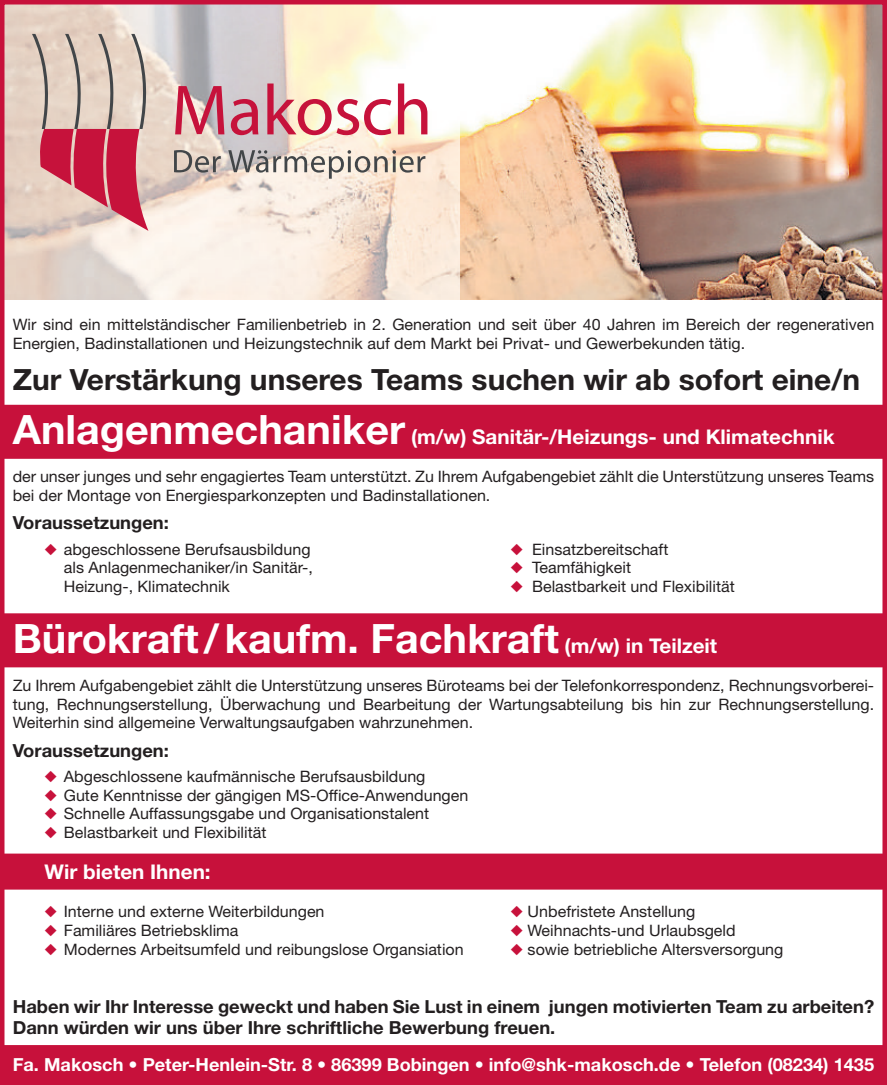
<style>
.page{position:relative;width:887px;height:1085px;background:#fff}
.page>*{position:absolute;margin:0;border:0;box-sizing:border-box;transform-origin:0 0}
.t1{font:700 40.5px "Helvetica Neue LT";color:#fff}
.t2{font:700 29.25px "Helvetica Neue LT";color:#231f20}
.t3{font:700 20.25px "Helvetica Neue LT";color:#fff}
.t4{font:700 18px/20.9px "Helvetica Neue LT";color:#231f20}
.t5{font:700 18px "Helvetica Neue LT";color:#fff}
.t6{font:15.75px/18.7px "Helvetica Neue LT";color:#231f20}
.s1{font-size:40.5px}
.s2{color:#c7113b}
.s3{font-size:20.25px}
</style>
<div class="page">
<img style="left:459px;top:5px;width:423px;height:295px">
<div style="left:0;top:404px;width:887px;height:54px;background:#c7113b"></div>
<div style="left:0;top:613px;width:887px;height:54px;background:#c7113b"></div>
<div style="left:0;top:853px;width:887px;height:36px;background:#c7113b"></div>
<div style="left:0;top:1044px;width:887px;height:39px;background:#c7113b"></div>
<img style="left:5px;top:5px;width:454px;height:295px">
<svg style="left:175px;top:83px;width:252px;height:52px"></svg>
<svg style="left:174px;top:150px;width:251px;height:29px;background:#c8bdb3"></svg>
<svg style="left:32px;top:34px;width:116px;height:197px;background:#d49799"></svg>
<div style="left:0;top:0;width:887px;height:1084px;border:4px solid #c7113b"></div>
<p class="t6" style="left:13px;top:317px;width:863px">Wir sind ein mittelständischer Familienbetrieb in 2. Generation und seit über 40 Jahren im Bereich der regenerativen<br>Energien, Badinstallationen und Heizungstechnik auf dem Markt bei Privat- und Gewerbekunden tätig.</p>
<h2 class="t2" style="left:13px;top:369px;width:849px">Zur Verstärkung unseres Teams suchen wir ab sofort eine/n</h2>
<p class="t3" style="left:13px;top:430px;width:823px"><span class="s1">Anlagenmechaniker</span> (m/w) Sanitär-/Heizungs- und Klimatechnik</p>
<p class="t6" style="left:13px;top:469px;width:863px">der unser junges und sehr engagiertes Team unterstützt. Zu Ihrem Aufgabengebiet zählt die Unterstützung unseres Teams bei der Montage von Energiesparkonzepten und Badinstallationen.</p>
<p class="t4" style="left:13px;top:514px;width:158px">Voraussetzungen:</p>
<p class="t6" style="left:45px;top:541px;width:267px"><span class="s2">◆</span> abgeschlossene Berufsausbildung</p>
<p class="t6" style="left:510px;top:541px;width:159px"><span class="s2">◆</span> Einsatzbereitschaft</p>
<p class="t6" style="left:64px;top:560px;width:251px">als Anlagenmechaniker/in Sanitär-,</p>
<p class="t6" style="left:510px;top:560px;width:122px"><span class="s2">◆</span> Teamfähigkeit</p>
<p class="t6" style="left:64px;top:578px;width:168px">Heizung-, Klimatechnik</p>
<p class="t6" style="left:510px;top:578px;width:226px"><span class="s2">◆</span> Belastbarkeit und Flexibilität</p>
<h1 class="t1" style="left:13px;top:624px;width:706px">Bürokraft/kaufm. Fachkraft <span class="s3">(m/w) in Teilzeit</span></h1>
<p class="t6" style="left:13px;top:677px;width:863px;text-align:justify">Zu Ihrem Aufgabengebiet zählt die Unterstützung unseres Büroteams bei der Telefonkorrespondenz, Rechnungsvorberei&shy;tung, Rechnungserstellung, Überwachung und Bearbeitung der Wartungsabteilung bis hin zur Rechnungserstellung.<br>Weiterhin sind allgemeine Verwaltungsaufgaben wahrzunehmen.</p>
<p class="t4" style="left:13px;top:741px;width:158px">Voraussetzungen:</p>
<p class="t6" style="left:45px;top:768px;width:382px"><span class="s2">◆</span> Abgeschlossene kaufmännische Berufsausbildung</p>
<p class="t6" style="left:45px;top:787px;width:425px"><span class="s2">◆</span> Gute Kenntnisse der gängigen MS-Office-Anwendungen</p>
<p class="t6" style="left:45px;top:806px;width:386px"><span class="s2">◆</span> Schnelle Auffassungsgabe und Organisationstalent</p>
<p class="t6" style="left:45px;top:824px;width:223px"><span class="s2">◆</span> Belastbarkeit und Flexibilität</p>
<p class="t3" style="left:45px;top:864px;width:167px">Wir bieten Ihnen:</p>
<p class="t6" style="left:45px;top:903px;width:281px"><span class="s2">◆</span> Interne und externe Weiterbildungen</p>
<p class="t6" style="left:510px;top:903px;width:186px"><span class="s2">◆</span> Unbefristete Anstellung</p>
<p class="t6" style="left:45px;top:922px;width:195px"><span class="s2">◆</span> Familiäres Betriebsklima</p>
<p class="t6" style="left:510px;top:922px;width:227px"><span class="s2">◆</span> Weihnachts-und Urlaubsgeld</p>
<p class="t6" style="left:45px;top:941px;width:420px"><span class="s2">◆</span> Modernes Arbeitsumfeld und reibungslose Organsiation</p>
<p class="t6" style="left:510px;top:941px;width:274px"><span class="s2">◆</span> sowie betriebliche Altersversorgung</p>
<p class="t4" style="left:13px;top:997px;width:863px">Haben wir Ihr Interesse geweckt und haben Sie Lust in einem jungen motivierten Team zu arbeiten?<br>Dann würden wir uns über Ihre schriftliche Bewerbung freuen.</p>
<p class="t5" style="left:13px;top:1057px;width:862px">Fa. Makosch • Peter-Henlein-Str. 8 • 86399 Bobingen • info@shk-makosch.de • Telefon (08234) 1435</p>
</div>
